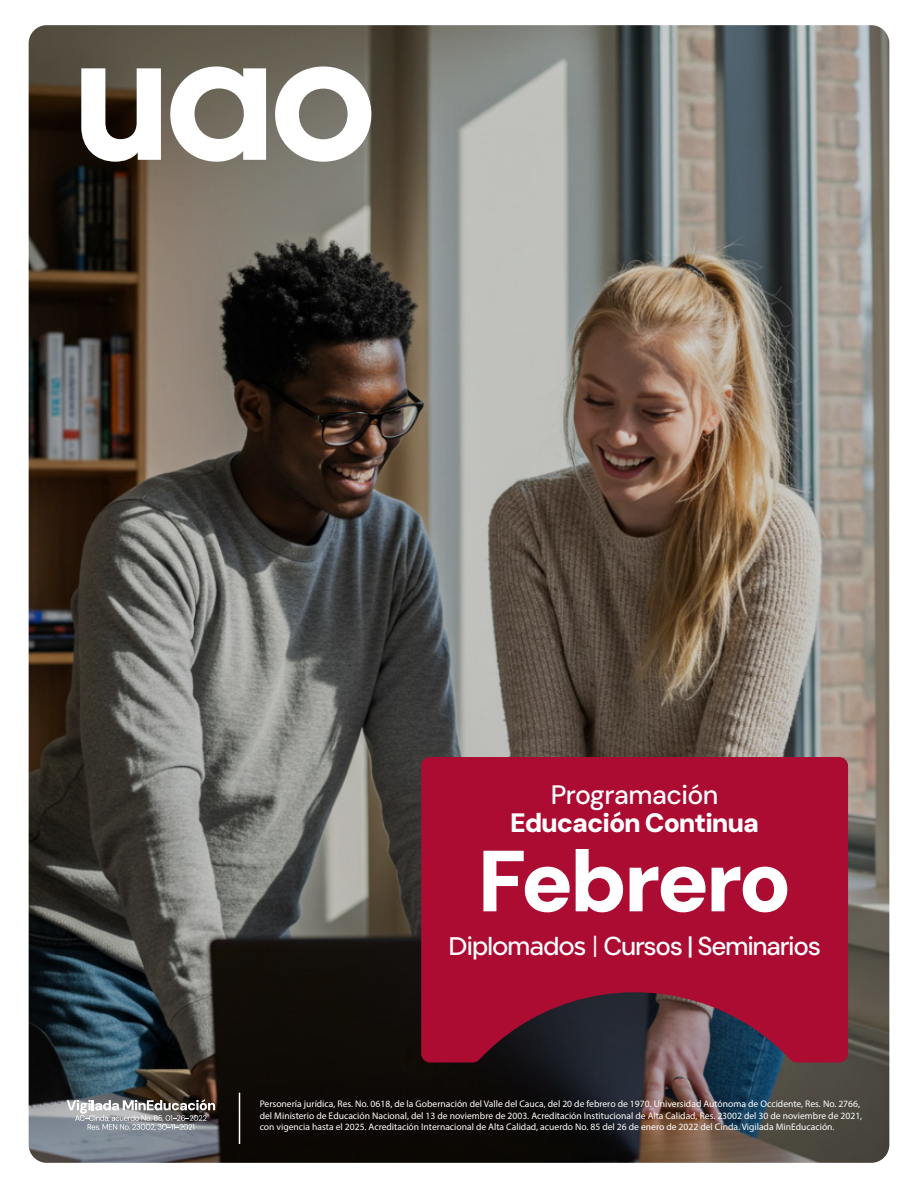
<style>
.page{position:relative;width:918px;height:1188px;background:#fff}
.page>*{position:absolute;margin:0;border:0;box-sizing:border-box;transform-origin:0 0}
.t1{font:900 86.55px "DM Sans";letter-spacing:-.04em;color:#fff}
.t2{font:900 26.55px "DM Sans";letter-spacing:-.04em;color:#fff}
.t3{font:500 26.55px "DM Sans";letter-spacing:-.02em;color:#fff}
.t4{font:500 25.95px "DM Sans";letter-spacing:-.05em;color:#fff}
.t5{font:9.6px/11.6px "Myriad Pro";color:#fff}
.s1{font-family:"Metropolis"}
</style>
<div class="page">
<img style="left:29px;top:25px;width:860px;height:1138px">
<svg style="left:66px;top:1099px;width:149px;height:32px;background:#949597"></svg>
<hr style="left:239px;top:1093px;width:1px;height:51px;background:#fff">
<svg style="left:81px;top:68px;width:80px;height:94px"></svg>
<svg style="left:170px;top:67px;width:96px;height:95px"></svg>
<svg style="left:275px;top:67px;width:96px;height:95px"></svg>
<svg style="left:421px;top:757px;width:427px;height:306px;background:#9d1033"></svg>
<h2 class="t3" style="left:551px;top:778px;width:169px">Programación</h2>
<h2 class="t2" style="left:510px;top:806px;width:251px">Educación Continua</h2>
<h1 class="t1" style="left:478px;top:826px;width:315px">Febrero</h1>
<h3 class="t4" style="left:448px;top:930px;width:374px"><span class="s1">Diplomados |</span> Cursos | Seminarios</h3>
<p class="t5" style="left:260px;top:1098px;width:604px">Personería jurídica, Res. No. 0618, de la Gobernación del Valle del Cauca, del 20 de febrero de 1970. Universidad Autónoma de Occidente, Res. No. 2766, del Ministerio de Educación Nacional, del 13 de noviembre de 2003. Acreditación Institucional de Alta Calidad, Res. 23002 del 30 de noviembre de 2021, con vigencia hasta el 2025. Acreditación Internacional de Alta Calidad, acuerdo No. 85 del 26 de enero de 2022 del Cinda. Vigilada MinEducación.</p>
</div>
